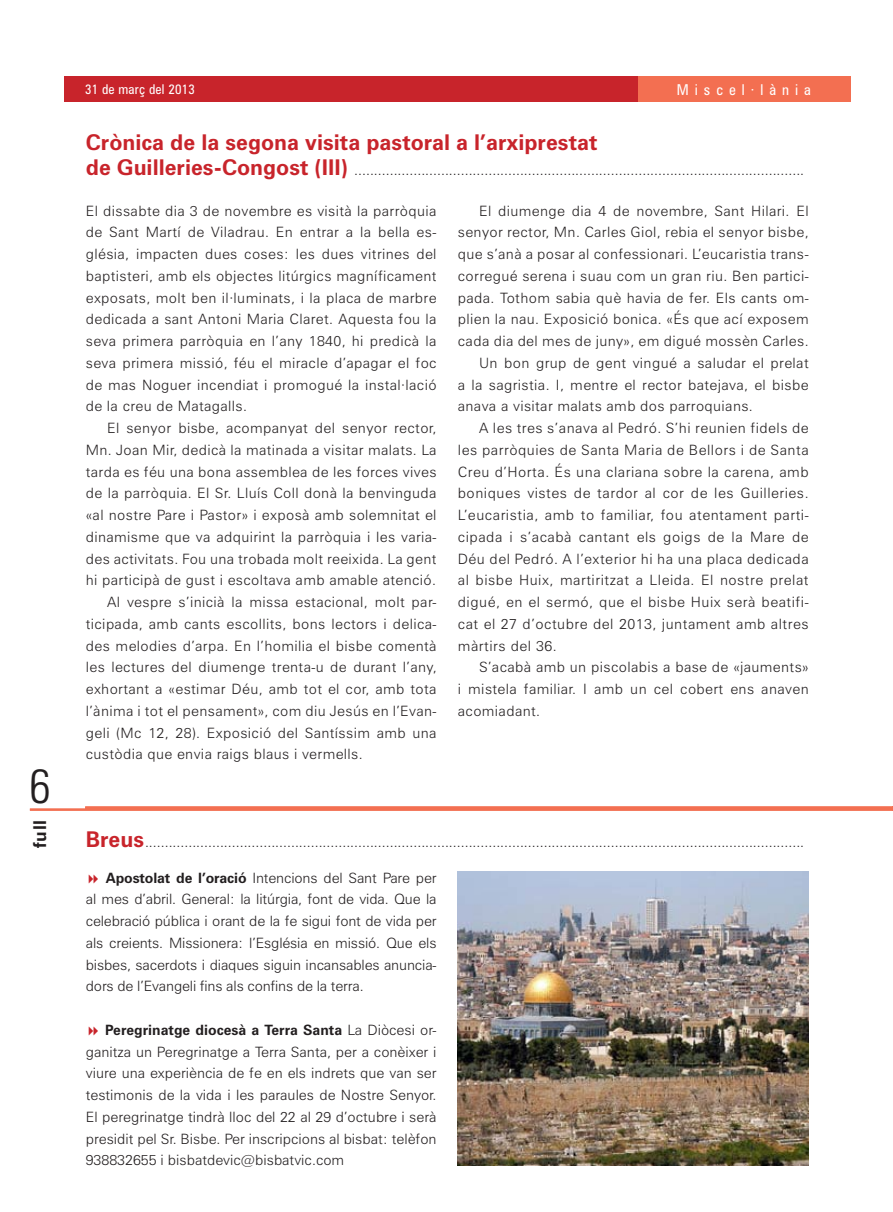
<style>
.page{position:relative;width:893px;height:1212px;background:#fff}
.page>*{position:absolute;margin:0;border:0;box-sizing:border-box;transform-origin:0 0}
.t1{font:300 condensed 48px "Zurich BT";color:#231f20}
.t2{font:700 21.75px "Zurich BT";color:#c8242b}
.t3{font:700 17.7px "Zurich BT";color:#231f20}
.t4{font:condensed 15px "Zurich BT";letter-spacing:.4em;color:#fff}
.t5{font:300 14.25px/21.8px "Zurich BT";letter-spacing:.025em;color:#231f20;text-align:justify}
.t6{font:condensed 13.5px "Zurich BT";letter-spacing:.02em;color:#fff}
.s1{font-weight:700;font-size:21.75px;color:#c8242b}
.s2{font-weight:700}
</style>
<div class="page">
<div style="left:64px;top:77px;width:786px;height:25px;background:#c8242b"></div>
<div style="left:638px;top:77px;width:212px;height:25px;background:#f36f51"></div>
<svg style="left:30px;top:806px;width:863px;height:5px;background:#f37a5f"></svg>
<img style="left:458px;top:871px;width:351px;height:294px">
<h1 class="t1" style="left:29px;top:756px;width:24px">6</h1>
<p class="t3" style="left:29px;top:848px;width:30px;rotate:-90deg">full</p>
<p class="t6" style="left:85px;top:81px;width:112px">31 de març del 2013</p>
<p class="t4" style="left:677px;top:81px;width:136px">Miscel·lània</p>
<h2 class="t2" style="left:86px;top:129px;width:513px">Crònica de la segona visita pastoral a l’arxiprestat</h2>
<p class="t5" style="left:86px;top:159px;width:720px"><span class="s1">de Guilleries-Congost (III)</span> ..................................................................................................................</p>
<p class="t5" style="left:86px;top:200px;width:352px">El dissabte dia 3 de novembre es visità la parròquia de Sant Martí de Viladrau. En entrar a la bella es&shy;glésia, impacten dues coses: les dues vitrines del baptisteri, amb els objectes litúrgics magníficament exposats, molt ben il·luminats, i la placa de marbre dedicada a sant Antoni Maria Claret. Aquesta fou la seva primera parròquia en l’any 1840, hi predicà la seva primera missió, féu el miracle d’apagar el foc de mas Noguer incendiat i promogué la instal·lació de la creu de Matagalls.</p>
<p class="t5" style="left:107px;top:417px;width:331px">El senyor bisbe, acompanyat del senyor rector,</p>
<p class="t5" style="left:86px;top:439px;width:352px">Mn. Joan Mir, dedicà la matinada a visitar malats. La</p>
<p class="t5" style="left:86px;top:461px;width:352px">tarda es féu una bona assemblea de les forces vives</p>
<p class="t5" style="left:86px;top:482px;width:352px">de la parròquia. El Sr. Lluís Coll donà la benvinguda</p>
<p class="t5" style="left:86px;top:504px;width:352px">«al nostre Pare i Pastor» i exposà amb solemnitat el</p>
<p class="t5" style="left:86px;top:526px;width:352px">dinamisme que va adquirint la parròquia i les varia-</p>
<p class="t5" style="left:86px;top:547px;width:352px">des activitats. Fou una trobada molt reeixida. La gent</p>
<p class="t5" style="left:86px;top:569px;width:352px">hi participà de gust i escoltava amb amable atenció.</p>
<p class="t5" style="left:107px;top:591px;width:331px">Al vespre s’inicià la missa estacional, molt par-</p>
<p class="t5" style="left:86px;top:613px;width:352px">ticipada, amb cants escollits, bons lectors i delica-</p>
<p class="t5" style="left:86px;top:634px;width:352px">des melodies d’arpa. En l’homilia el bisbe comentà</p>
<p class="t5" style="left:86px;top:656px;width:352px">les lectures del diumenge trenta-u de durant l’any,</p>
<p class="t5" style="left:86px;top:678px;width:352px">exhortant a «estimar Déu, amb tot el cor, amb tota</p>
<p class="t5" style="left:86px;top:700px;width:352px">l’ànima i tot el pensament», com diu Jesús en l’Evan-</p>
<p class="t5" style="left:86px;top:721px;width:352px">geli (Mc 12, 28). Exposició del Santíssim amb una</p>
<p class="t5" style="left:86px;top:743px;width:278px">custòdia que envia raigs blaus i vermells.</p>
<p class="t5" style="left:479px;top:199px;width:331px">El diumenge dia 4 de novembre, Sant Hilari. El</p>
<p class="t5" style="left:458px;top:221px;width:352px">senyor rector, Mn. Carles Giol, rebia el senyor bisbe,</p>
<p class="t5" style="left:458px;top:243px;width:352px">que s’anà a posar al confessionari. L’eucaristia trans-</p>
<p class="t5" style="left:458px;top:265px;width:352px">corregué serena i suau com un gran riu. Ben partici-</p>
<p class="t5" style="left:458px;top:286px;width:352px">pada. Tothom sabia què havia de fer. Els cants om-</p>
<p class="t5" style="left:458px;top:308px;width:352px">plien la nau. Exposició bonica. «És que ací exposem</p>
<p class="t5" style="left:458px;top:330px;width:352px">cada dia del mes de juny», em digué mossèn Carles.</p>
<p class="t5" style="left:479px;top:352px;width:331px">Un bon grup de gent vingué a saludar el prelat</p>
<p class="t5" style="left:458px;top:373px;width:352px">a la sagristia. I, mentre el rector batejava, el bisbe</p>
<p class="t5" style="left:458px;top:395px;width:297px">anava a visitar malats amb dos parroquians.</p>
<p class="t5" style="left:479px;top:417px;width:331px">A les tres s’anava al Pedró. S’hi reunien fidels de</p>
<p class="t5" style="left:458px;top:439px;width:352px">les parròquies de Santa Maria de Bellors i de Santa</p>
<p class="t5" style="left:458px;top:460px;width:352px">Creu d’Horta. És una clariana sobre la carena, amb</p>
<p class="t5" style="left:458px;top:482px;width:352px">boniques vistes de tardor al cor de les Guilleries.</p>
<p class="t5" style="left:458px;top:504px;width:352px">L’eucaristia, amb to familiar, fou atentament parti-</p>
<p class="t5" style="left:458px;top:526px;width:352px">cipada i s’acabà cantant els goigs de la Mare de</p>
<p class="t5" style="left:458px;top:547px;width:352px">Déu del Pedró. A l’exterior hi ha una placa dedicada</p>
<p class="t5" style="left:458px;top:569px;width:352px">al bisbe Huix, martiritzat a Lleida. El nostre prelat</p>
<p class="t5" style="left:458px;top:591px;width:352px">digué, en el sermó, que el bisbe Huix serà beatifi-</p>
<p class="t5" style="left:458px;top:613px;width:352px">cat el 27 d’octubre del 2013, juntament amb altres</p>
<p class="t5" style="left:458px;top:634px;width:100px">màrtirs del 36.</p>
<p class="t5" style="left:479px;top:656px;width:331px">S’acabà amb un piscolabis a base de «jauments»</p>
<p class="t5" style="left:458px;top:678px;width:352px">i mistela familiar. I amb un cel cobert ens anaven</p>
<p class="t5" style="left:458px;top:700px;width:84px">acomiadant.</p>
<p class="t5" style="left:86px;top:831px;width:720px"><span class="s1">Breus</span> .......................................................................................................................................................................</p>
<p class="t5" style="left:86px;top:866px;width:352px;text-indent:20px"><span class="s2">Apostolat de l’oració</span> Intencions del Sant Pare per al mes d’abril. General: la litúrgia, font de vida. Que la celebració pública i orant de la fe sigui font de vida per als creients. Missionera: l’Església en missió. Que els bisbes, sacerdots i diaques siguin incansables anuncia&shy;dors de l’Evangeli fins als confins de la terra.</p>
<p class="t5" style="left:86px;top:1019px;width:352px;text-indent:19px"><span class="s2">Peregrinatge diocesà a Terra Santa</span> La Diòcesi or&shy;ganitza un Peregrinatge a Terra Santa, per a conèixer i viure una experiència de fe en els indrets que van ser testimonis de la vida i les paraules de Nostre Senyor.<br>El peregrinatge tindrà lloc del 22 al 29 d’octubre i serà presidit pel Sr. Bisbe. Per inscripcions al bisbat: telèfon 938832655 i bisbatdevic@bisbatvic.com</p>
</div>
